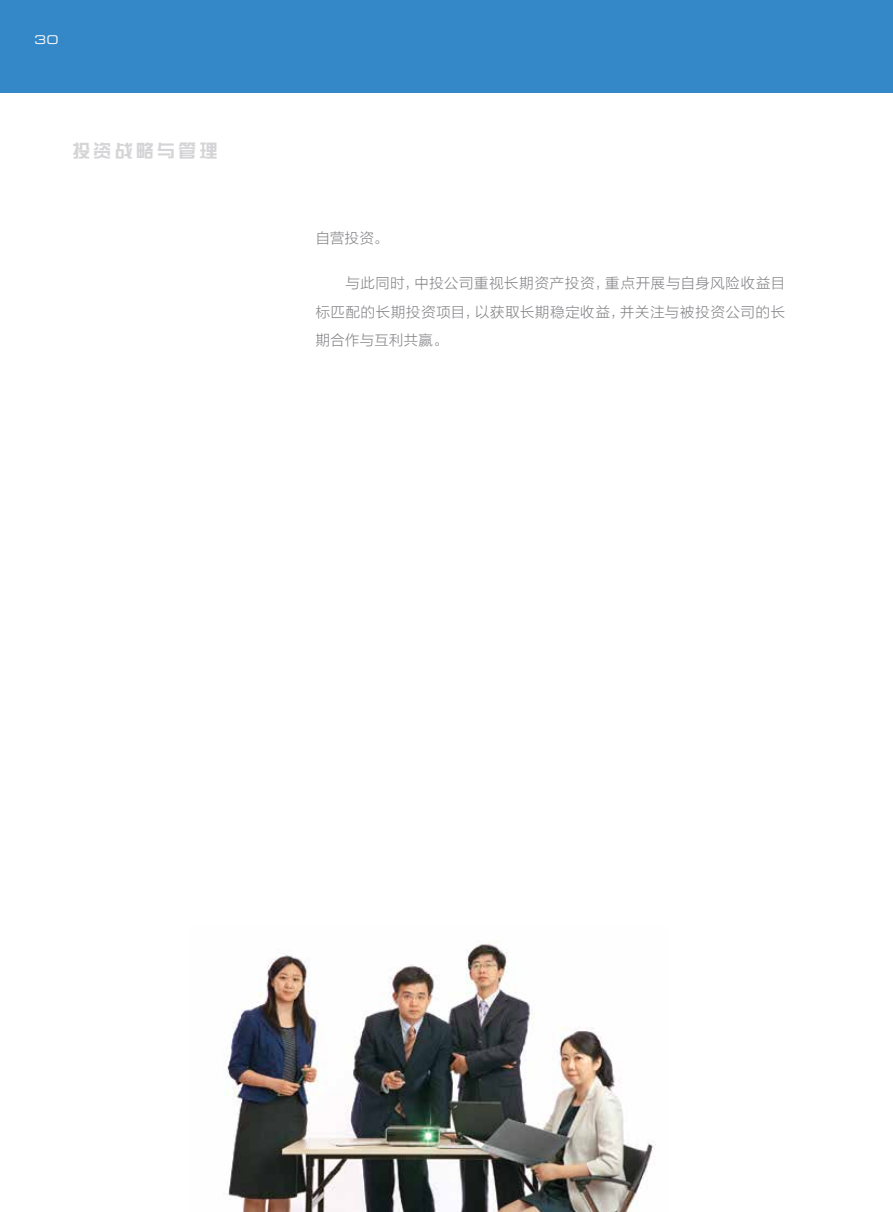
<style>
.page{position:relative;width:893px;height:1212px;background:#fff}
.page>*{position:absolute;margin:0;border:0;box-sizing:border-box;transform-origin:0 0}
.t1{font:18px "FZZYK GBK1 0";letter-spacing:.175em;color:#d5d5d7}
.t2{font:14.25px/28.5px "FZLTXHK GBK1 0";letter-spacing:.055em;color:#807f83;text-align:justify}
.t3{font:12px "Eurostile LT Std Ex 2";color:#fff}
</style>
<div class="page">
<div style="left:0;top:0;width:893px;height:93px;background:#3588c8"></div>
<img style="left:224px;top:941px;width:432px;height:271px">
<p class="t3" style="left:34px;top:31px;width:25px">30</p>
<p class="t1" style="left:72px;top:141px;width:147px">投资战略与管理</p>
<p class="t2" style="left:316px;top:224px;width:73px">自营投资。</p>
<p class="t2" style="left:316px;top:269px;width:471px;text-indent:30px">与此同时，中投公司重视长期资产投资，重点开展与自身风险收益目标匹配的长期投资项目，以获取长期稳定收益，并关注与被投资公司的长期合作与互利共赢。</p>
</div>
